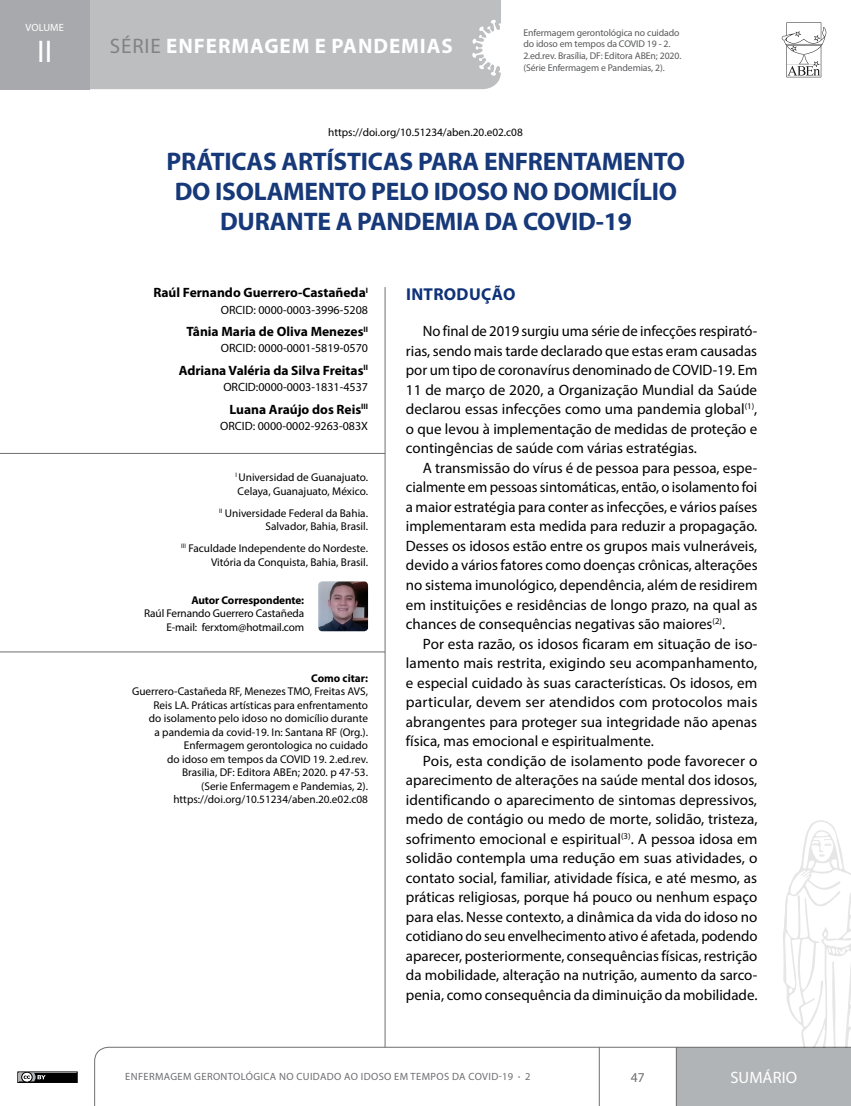
<style>
.page{position:relative;width:851px;height:1106px;background:#fff}
.page>*{position:absolute;margin:0;border:0;box-sizing:border-box;transform-origin:0 0}
.t1{font:31.5px "Myriad Pro";color:#fff}
.t2{font:700 25.5px/30px "Myriad Pro";letter-spacing:-.01em;color:#173979;text-align:center}
.t3{font:700 21px "Myriad Pro";letter-spacing:.045em;color:#fff}
.t4{font:700 17.25px "Myriad Pro";letter-spacing:.02em;color:#0e3178}
.t5{font:16.5px "Myriad Pro";letter-spacing:.005em;color:#fff}
.t6{font:15px/19.5px "Myriad Pro";color:#000;text-align:justify}
.t7{font:700 13.5px "Myriad Pro";color:#000}
.t8{font:13.5px "Myriad Pro";color:#6d6e71}
.t9{font:12px "Myriad Pro";color:#000}
.t10{font:11.25px/13.5px "Myriad Pro";color:#000;text-align:right}
.t11{font:700 11.25px "Myriad Pro";letter-spacing:-.01em;color:#000}
.t12{font:10.5px "Myriad Pro";letter-spacing:.035em;color:#6d6e71}
.t13{font:10.5px "Myriad Pro";letter-spacing:.005em;color:#fff}
.t14{font:9.75px/11.7px "Myriad Pro";letter-spacing:-.01em;color:#58595b}
.s1{font-weight:400;color:#808285}
.s2{font-size:7.5px}
</style>
<div class="page">
<svg style="left:94px;top:1046px;width:756px;height:60px"></svg>
<svg style="left:782px;top:820px;width:68px;height:227px"></svg>
<div style="left:89px;top:0;width:412px;height:89px;background:#bcbec0"></div>
<svg style="left:781px;top:22px;width:45px;height:55px"></svg>
<div style="left:0;top:0;width:89px;height:89px;background:#a7a9ac"></div>
<div style="left:17px;top:1071px;width:61px;height:11px;border:1px solid #000"></div>
<div style="left:19px;top:1073px;width:57px;height:8px;background:#000"></div>
<svg style="left:19px;top:1073px;width:27px;height:8px"></svg>
<hr style="left:385px;top:287px;width:1px;height:760px;background:#6d6e71">
<img style="left:318px;top:581px;width:50px;height:50px">
<hr style="left:0;top:453px;width:385px;height:1px;background:#6d6e71">
<hr style="left:0;top:651px;width:385px;height:1px;background:#6d6e71">
<p class="t13" style="left:25px;top:21px;width:40px">VOLUME</p>
<h1 class="t1" style="left:37px;top:32px;width:17px">II</h1>
<h3 class="t3" style="left:110px;top:34px;width:344px"><span class="s1">SÉRIE</span> ENFERMAGEM E PANDEMIAS</h3>
<p class="t14" style="left:523px;top:26px;width:159px">Enfermagem gerontológica no cuidado do idoso em tempos da COVID 19 - 2.<br>2.ed.rev. Brasília, DF: Editora ABEn; 2020. (Série Enfermagem e Pandemias, 2).</p>
<p class="t10" style="left:328px;top:126px;width:196px">https://doi.org/10.51234/aben.20.e02.c08</p>
<h2 class="t2" style="left:167px;top:147px;width:520px">PRÁTICAS ARTÍSTICAS PARA ENFRENTAMENTO<br>DO ISOLAMENTO PELO IDOSO NO DOMICÍLIO<br>DURANTE A PANDEMIA DA COVID-19</h2>
<p class="t7" style="left:153px;top:285px;width:216px">Raúl Fernando Guerrero-Castañeda<sup>I</sup></p>
<p class="t9" style="left:221px;top:302px;width:149px">ORCID: 0000-0003-3996-5208</p>
<p class="t7" style="left:186px;top:324px;width:183px">Tânia Maria de Oliva Menezes<sup>II</sup></p>
<p class="t9" style="left:221px;top:341px;width:149px">ORCID: 0000-0001-5819-0570</p>
<p class="t7" style="left:179px;top:363px;width:191px">Adriana Valéria da Silva Freitas<sup>II</sup></p>
<p class="t9" style="left:223px;top:380px;width:146px">ORCID:0000-0003-1831-4537</p>
<p class="t7" style="left:229px;top:402px;width:140px">Luana Araújo dos Reis<sup>III</sup></p>
<p class="t9" style="left:220px;top:418px;width:149px">ORCID: 0000-0002-9263-083X</p>
<p class="t10" style="left:235px;top:470px;width:134px;text-align:left"><sup>I</sup> Universidad de Guanajuato.<br>Celaya, Guanajuato, México.</p>
<p class="t10" style="left:219px;top:506px;width:150px"><sup>II</sup> Universidade Federal da Bahia.<br>Salvador, Bahia, Brasil.</p>
<p class="t10" style="left:181px;top:541px;width:188px"><sup>III</sup> Faculdade Independente do Nordeste.<br>Vitória da Conquista, Bahia, Brasil.</p>
<p class="t11" style="left:191px;top:593px;width:114px">Autor Correspondente:</p>
<p class="t10" style="left:144px;top:606px;width:161px">Raúl Fernando Guerrero Castañeda<br>E-mail: ferxtom@hotmail.com</p>
<p class="t11" style="left:311px;top:671px;width:58px">Como citar:</p>
<p class="t10" style="left:132px;top:684px;width:237px">Guerrero-Castañeda RF, Menezes TMO, Freitas AVS, Reis LA. Práticas artísticas para enfrentamento<br>do isolamento pelo idoso no domicílio durante<br>a pandemia da covid-19. In: Santana RF (Org.).<br>Enfermagem gerontologica no cuidado<br>do idoso em tempos da COVID 19. 2.ed.rev.<br>Brasilia, DF: Editora ABEn; 2020. p 47-53.<br>(Serie Enfermagem e Pandemias, 2). https://doi.org/10.51234/aben.20.e02.c08</p>
<p class="t4" style="left:406px;top:284px;width:111px">INTRODUÇÃO</p>
<p class="t6" style="left:406px;top:321px;width:353px;text-indent:17px">No final de 2019 surgiu uma série de infecções respirató&shy;rias, sendo mais tarde declarado que estas eram causadas por um tipo de coronavírus denominado de COVID-19. Em 11 de março de 2020, a Organização Mundial da Saúde declarou essas infecções como uma pandemia global<sup>(1)</sup>, o que levou à implementação de medidas de proteção e contingências de saúde com várias estratégias.</p>
<p class="t6" style="left:406px;top:458px;width:353px;text-indent:17px">A transmissão do vírus é de pessoa para pessoa, espe&shy;cialmente em pessoas sintomáticas, então, o isolamento foi a maior estratégia para conter as infecções, e vários países implementaram esta medida para reduzir a propagação.<br>Desses os idosos estão entre os grupos mais vulneráveis, devido a vários fatores como doenças crônicas, alterações no sistema imunológico, dependência, além de residirem em instituições e residências de longo prazo, na qual as chances de consequências negativas são maiores<sup>(2)</sup>.</p>
<p class="t6" style="left:406px;top:633px;width:353px;text-indent:17px">Por esta razão, os idosos ficaram em situação de iso&shy;lamento mais restrita, exigindo seu acompanhamento, e especial cuidado às suas características. Os idosos, em particular, devem ser atendidos com protocolos mais abrangentes para proteger sua integridade não apenas física, mas emocional e espiritualmente.</p>
<p class="t6" style="left:406px;top:750px;width:353px;text-indent:17px">Pois, esta condição de isolamento pode favorecer o aparecimento de alterações na saúde mental dos idosos, identificando o aparecimento de sintomas depressivos, medo de contágio ou medo de morte, solidão, tristeza, sofrimento emocional e espiritual<sup>(3)</sup>. A pessoa idosa em solidão contempla uma redução em suas atividades, o contato social, familiar, atividade física, e até mesmo, as práticas religiosas, porque há pouco ou nenhum espaço para elas. Nesse contexto, a dinâmica da vida do idoso no cotidiano do seu envelhecimento ativo é afetada, podendo aparecer, posteriormente, consequências físicas, restrição da mobilidade, alteração na nutrição, aumento da sarco&shy;penia, como consequência da diminuição da mobilidade.</p>
<p class="t12" style="left:125px;top:1070px;width:407px">ENFERMAGEM GERONTOLÓGICA NO CUIDADO AO IDOSO EM TEMPOS DA COVID-19 <span class="s2">•</span> 2</p>
<p class="t8" style="left:630px;top:1068px;width:15px">47</p>
<p class="t5" style="left:730px;top:1067px;width:68px">SUMÁRIO</p>
</div>
